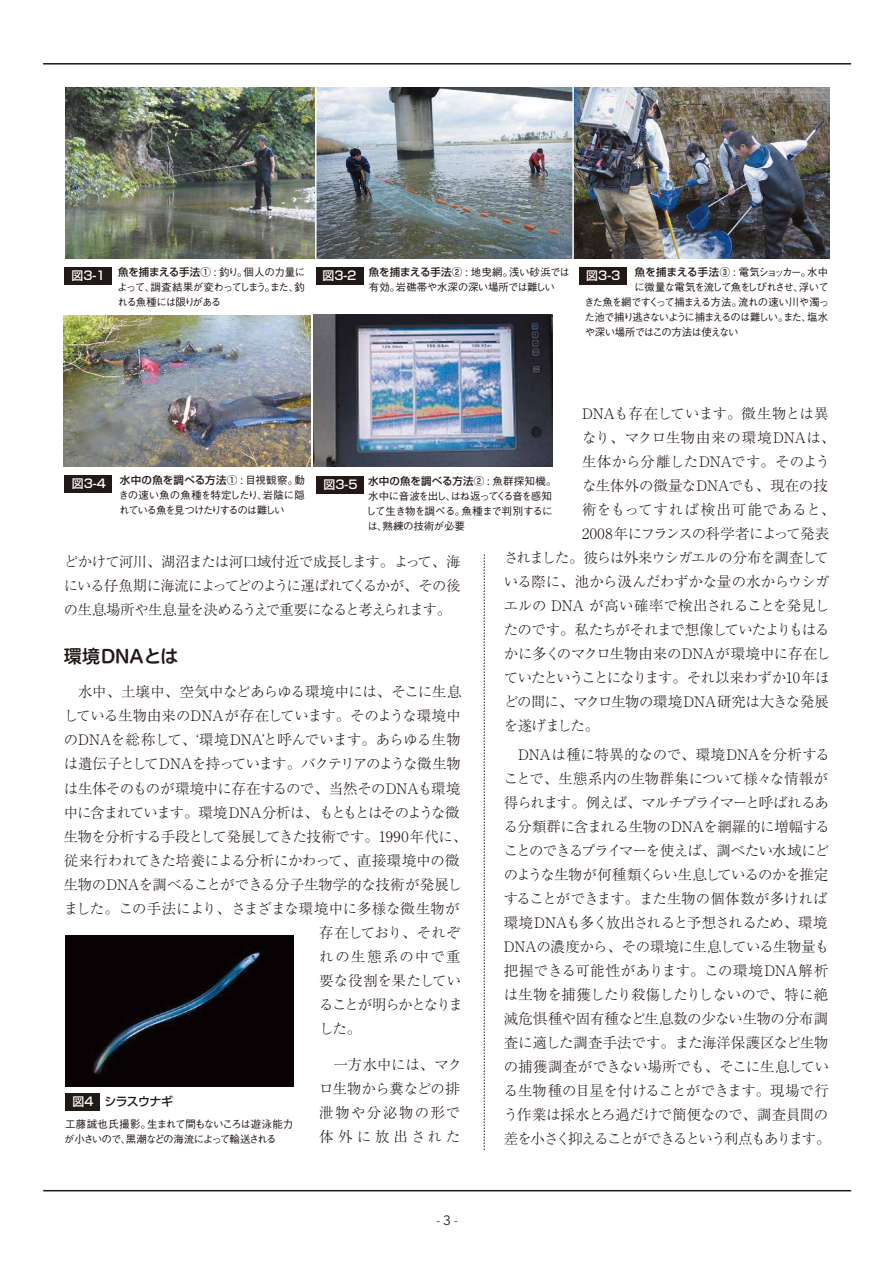
<style>
.page{position:relative;width:893px;height:1263px;background:#fff}
.page>*{position:absolute;margin:0;border:0;box-sizing:border-box;transform-origin:0 0}
.t1{font:18px "Hira Maru Std W6";letter-spacing:-.005em;color:#221815}
.t2{font:300 14.4px/24px "Ryumin Pr 6";letter-spacing:-.025em;color:#221815;text-align:justify}
.t3{font:300 14.4px "Ryumin Pr 6";letter-spacing:-.06em;color:#221815}
.t4{font:300 14.4px/24px "Ryumin Pr 6";letter-spacing:.06em;color:#221815}
.t5{font:300 14.4px "Ryumin Pr 6";letter-spacing:-.08em;color:#221815}
.t6{font:300 14.4px "Ryumin Pr 6";letter-spacing:.005em;color:#221815}
.t7{font:300 14.4px "Ryumin Pr 6";letter-spacing:-.065em;color:#221815}
.t8{font:300 14.4px "Ryumin Pr 6";letter-spacing:-.07em;color:#221815}
.t9{font:300 14.4px "Ryumin Pr 6";letter-spacing:.03em;color:#221815}
.t10{font:300 14.4px "Ryumin Pr 6";letter-spacing:-.005em;color:#221815}
.t11{font:300 14.4px "Ryumin Pr 6";letter-spacing:.055em;color:#221815}
.t12{font:300 14.4px "Ryumin Pr 6";letter-spacing:-.11em;color:#221815}
.t13{font:300 14.4px "Ryumin Pr 6";letter-spacing:.09em;color:#221815}
.t14{font:13.5px "Avenir Next";color:#221815}
.t15{font:500 12px "Shin Go Pr 6 N";letter-spacing:-.055em;color:#221815}
.t16{font:500 12px "Shin Go Pr 6 N";color:#fff}
.t17{font:500 10.5px/15px "Gothic BBB Pr 6 N";letter-spacing:-.075em;color:#221815;text-align:justify}
.t18{font:500 10.5px/15px "Gothic BBB Pr 6";letter-spacing:-.085em;color:#221815}
.t19{font:500 10.5px "Shin Go Pr 6 N";letter-spacing:.02em;color:#221815}
.t20{font:500 10.5px/15px "Gothic BBB Pr 6 N";letter-spacing:-.03em;color:#221815}
.t21{font:500 10.5px/15px "Gothic BBB Pr 6 N";letter-spacing:-.11em;color:#221815}
.t22{font:500 10.5px "Gothic BBB Pr 6 N";letter-spacing:-.115em;color:#221815}
.t23{font:500 10.5px "Gothic BBB Pr 6 N";letter-spacing:-.14em;color:#221815}
.t24{font:500 10.5px "Gothic BBB Pr 6 N";letter-spacing:-.095em;color:#221815}
.s1{font-family:"Shin Go Pr 6 N";font-size:12px;color:#fff}
.s2{font-family:"Shin Go Pr 6 N"}
.s3{font-size:12px;color:#fff}
.s4{font-family:"Gothic BBB Pr 6 N"}
.s5{color:#fff}
</style>
<div class="page">
<svg style="left:484px;top:554px;width:1px;height:596px"></svg>
<div style="left:65px;top:1093px;width:34px;height:17px;background:#221815"></div>
<div style="left:64px;top:267px;width:48px;height:17px;background:#221815"></div>
<div style="left:65px;top:475px;width:47px;height:18px;background:#221815"></div>
<div style="left:316px;top:476px;width:48px;height:18px;background:#221815"></div>
<div style="left:579px;top:267px;width:48px;height:17px;background:#221815"></div>
<img style="left:66px;top:87px;width:506px;height:171px">
<img style="left:574px;top:87px;width:255px;height:171px">
<hr style="left:315px;top:80px;width:2px;height:194px;background:#fff">
<img style="left:313px;top:315px;width:239px;height:152px">
<img style="left:64px;top:315px;width:247px;height:152px">
<img style="left:65px;top:935px;width:228px;height:151px">
<div style="left:316px;top:267px;width:48px;height:17px;background:#221815"></div>
<hr style="left:43px;top:1190px;width:808px;height:1px;background:#221815">
<hr style="left:43px;top:63px;width:808px;height:2px;background:#221815">
<p class="t17" style="left:117px;top:264px;width:190px;text-indent:-46px"><span class="s1">図3-1</span> <span class="s2">魚を捕まえる手法①</span> : 釣り。個人の力量によって、調査結果が変わってしまう。また、釣れる魚種には限りがある</p>
<p class="t16" style="left:323px;top:266px;width:37px">図3-２</p>
<p class="t20" style="left:369px;top:264px;width:203px"><span class="s2">魚を捕まえる手法②</span> : 地曳網。浅い砂浜では有効。岩礁帯や水深の深い場所では難しい</p>
<p class="t23" style="left:586px;top:264px;width:243px"><span class="s1">図3-３</span> <span class="s2">魚を捕まえる手法③</span> : 電気ショッカー。水中</p>
<p class="t24" style="left:634px;top:279px;width:196px">に微量な電気を流して魚をしびれさせ、浮いて</p>
<p class="t17" style="left:584px;top:294px;width:247px">きた魚を網ですくって捕まえる方法。流れの速い川や濁っ</p>
<p class="t22" style="left:584px;top:309px;width:245px">た池で捕り逃さないように捕まえるのは難しい。また、塩水</p>
<p class="t17" style="left:585px;top:324px;width:155px">や深い場所ではこの方法は使えない</p>
<p class="t2" style="left:582px;top:401px;width:248px">DNAも存在しています。微生物とは異</p>
<p class="t9" style="left:582px;top:426px;width:255px">なり、マクロ生物由来の環境DNAは、</p>
<p class="t10" style="left:582px;top:450px;width:250px">生体から分離したDNAです。そのよう</p>
<p class="t2" style="left:582px;top:473px;width:247px">な生体外の微量なDNAでも、現在の技</p>
<p class="t11" style="left:582px;top:498px;width:255px">術をもってすれば検出可能であると、</p>
<p class="t2" style="left:582px;top:521px;width:249px">2008年にフランスの科学者によって発表</p>
<p class="t7" style="left:504px;top:546px;width:326px">されました。彼らは外来ウシガエルの分布を調査して</p>
<p class="t2" style="left:504px;top:569px;width:327px">いる際に、池から汲んだわずかな量の水からウシガ</p>
<p class="t2" style="left:504px;top:593px;width:327px">エルの DNA が高い確率で検出されることを発見し</p>
<p class="t8" style="left:504px;top:618px;width:327px">たのです。私たちがそれまで想像していたよりもはる</p>
<p class="t2" style="left:504px;top:641px;width:328px">かに多くのマクロ生物由来のDNAが環境中に存在し</p>
<p class="t3" style="left:504px;top:666px;width:327px">ていたということになります。それ以来わずか10年ほ</p>
<p class="t2" style="left:504px;top:689px;width:327px">どの間に、マクロ生物の環境DNA研究は大きな発展</p>
<p class="t2" style="left:504px;top:713px;width:97px">を遂げました。</p>
<p class="t2" style="left:504px;top:741px;width:328px;text-align:left">　DNAは種に特異的なので、環境DNAを分析することで、生態系内の生物群集について様々な情報が得られます。例えば、マルチプライマーと呼ばれるある分類群に含まれる生物のDNAを網羅的に増幅することのできるプライマーを使えば、調べたい水域にどのような生物が何種類くらい生息しているのかを推定することができます。また生物の個体数が多ければ環境DNAも多く放出されると予想されるため、環境<br>DNAの濃度から、その環境に生息している生物量も把握できる可能性があります。この環境DNA解析は生物を捕獲したり殺傷したりしないので、特に絶滅危惧種や固有種など生息数の少ない生物の分布調査に適した調査手法です。また海洋保護区など生物の捕獲調査ができない場所でも、そこに生息している生物種の目星を付けることができます。現場で行う作業は採水とろ過だけで簡便なので、調査員間の差を小さく抑えることができるという利点もあります。</p>
<p class="t19" style="left:72px;top:472px;width:235px"><span class="s3">図3-4</span> 水中の魚を調べる方法① <span class="s4">: 目視観察。動</span></p>
<p class="t21" style="left:119px;top:487px;width:188px">きの速い魚の魚種を特定したり、岩陰に隠れている魚を見つけたりするのは難しい</p>
<p class="t19" style="left:324px;top:473px;width:234px"><span class="s3">図3-5</span> 水中の魚を調べる方法② <span class="s4">: 魚群探知機。</span></p>
<p class="t17" style="left:366px;top:488px;width:188px">水中に音波を出し、はね返ってくる音を感知して生き物を調べる。魚種まで判別するには、熟練の技術が必要</p>
<p class="t2" style="left:64px;top:549px;width:398px">どかけて河川、湖沼または河口域付近で成長します。よって、海にいる仔魚期に海流によってどのように運ばれてくるかが、その後の生息場所や生息量を決めるうえで重要になると考えられます。</p>
<p class="t1" style="left:64px;top:643px;width:116px">環境DNAとは</p>
<p class="t2" style="left:64px;top:679px;width:399px">　水中、土壌中、空気中などあらゆる環境中には、そこに生息</p>
<p class="t2" style="left:64px;top:703px;width:399px">している生物由来のDNAが存在しています。そのような環境中</p>
<p class="t2" style="left:64px;top:727px;width:398px">のDNAを総称して、ʻ環境DNAʼと呼んでいます。あらゆる生物</p>
<p class="t3" style="left:64px;top:753px;width:398px">は遺伝子としてDNAを持っています。バクテリアのような微生物</p>
<p class="t2" style="left:64px;top:775px;width:398px">は生体そのものが環境中に存在するので、当然そのDNAも環境</p>
<p class="t5" style="left:64px;top:801px;width:397px">中に含まれています。環境DNA分析は、もともとはそのような微</p>
<p class="t2" style="left:64px;top:823px;width:405px">生物を分析する手段として発展してきた技術です。1990年代に、</p>
<p class="t2" style="left:64px;top:847px;width:397px">従来行われてきた培養による分析にかわって、直接環境中の微</p>
<p class="t2" style="left:64px;top:871px;width:400px">生物のDNAを調べることができる分子生物学的な技術が発展し</p>
<p class="t6" style="left:64px;top:897px;width:397px">ました。この手法により、さまざまな環境中に多様な微生物が</p>
<p class="t3" style="left:319px;top:921px;width:143px">存在しており、それぞ</p>
<p class="t13" style="left:319px;top:945px;width:143px">れの生態系の中で重</p>
<p class="t2" style="left:319px;top:967px;width:143px">要な役割を果たしてい</p>
<p class="t12" style="left:319px;top:993px;width:145px">ることが明らかとなりま</p>
<p class="t2" style="left:319px;top:1015px;width:44px">した。</p>
<p class="t4" style="left:319px;top:1051px;width:144px">　一方水中には、マクロ生物から糞などの排泄物や分泌物の形で体外に放出された</p>
<p class="t15" style="left:72px;top:1091px;width:102px"><span class="s5">図4</span> シラスウナギ</p>
<p class="t18" style="left:64px;top:1116px;width:231px">工藤誠也氏撮影。生まれて間もないころは遊泳能力が小さいので、黒潮などの海流によって輸送される</p>
<p class="t14" style="left:436px;top:1209px;width:23px">-3-</p>
</div>
